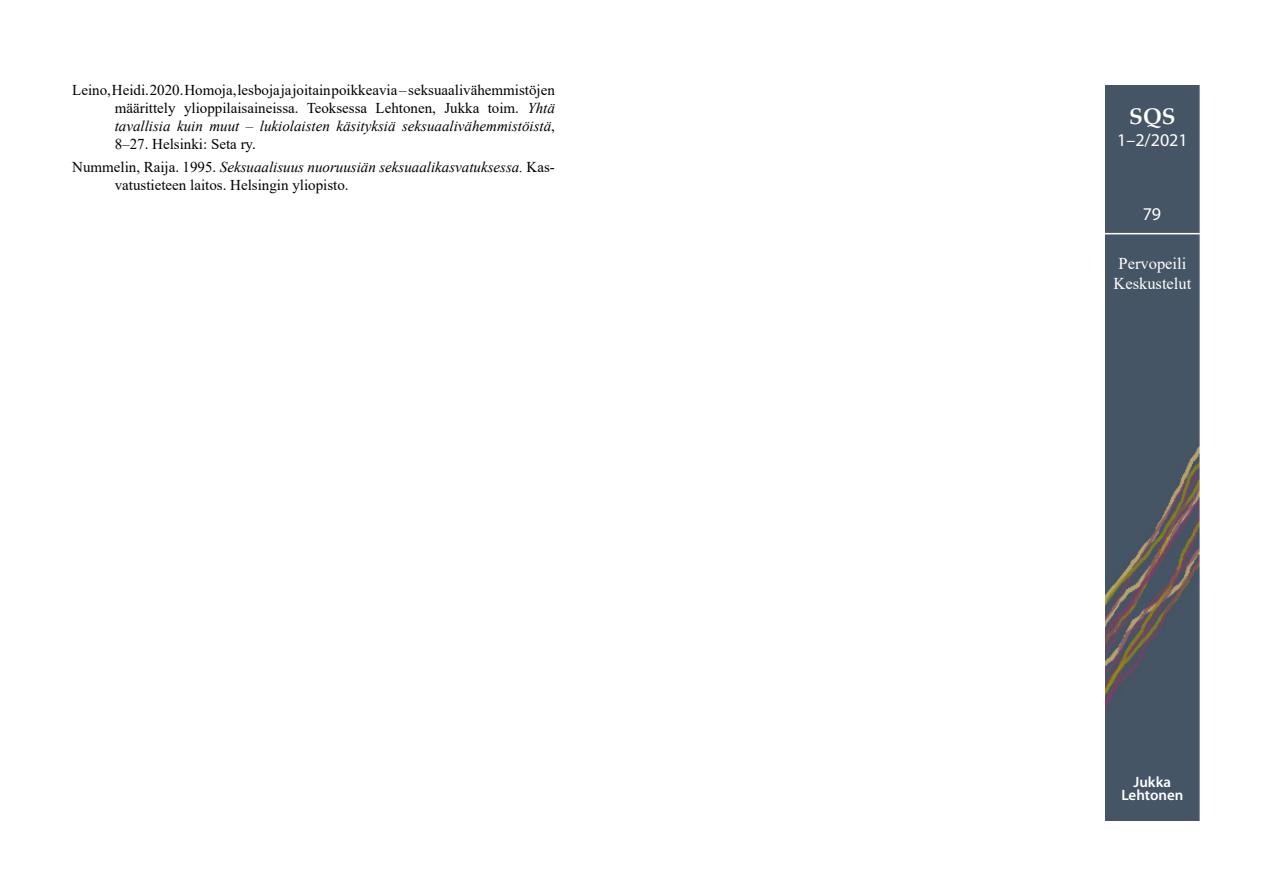
<style>
.page{position:relative;width:1263px;height:893px;background:#fff}
.page>*{position:absolute;margin:0;border:0;box-sizing:border-box;transform-origin:0 0}
.t1{font:700 22.5px "Palatino Linotype";color:#fff}
.t2{font:18px "Myriad Pro";color:#fff}
.t3{font:16.5px/19.8px "Times New Roman";color:#fff;text-align:center}
.Lähdeluettelo{font:15px/18px "Times New Roman";color:#000;text-align:justify}
.t4{font:600 15px/13.5px "Myriad Pro";color:#fff;text-align:center}
.s1{font-style:italic}
</style>
<div class="page">
<img style="left:1106px;top:85px;width:93px;height:736px">
<hr style="left:1103px;top:233px;width:100px;height:1px;background:#fff">
<p class="Lähdeluettelo" style="left:115px;top:81px;width:442px;text-indent:-43px">Leino, Heidi. 2020. Homoja, lesboja ja joitain poikkeavia – seksuaalivähemmistöjen määrittely ylioppilaisaineissa. Teoksessa Lehtonen, Jukka toim. <span class="s1">Yhtä tavallisia kuin muut – lukiolaisten käsityksiä seksuaalivähemmistöistä</span>, 8–27. Helsinki: Seta ry.</p>
<p class="Lähdeluettelo" style="left:115px;top:157px;width:442px;text-indent:-43px">Nummelin, Raija. 1995. <span class="s1">Seksuaalisuus nuoruusiän seksuaalikasvatuksessa.</span> Kas&shy;vatustieteen laitos. Helsingin yliopisto.</p>
<h1 class="t1" style="left:1129px;top:101px;width:48px">SQS</h1>
<p class="t2" style="left:1117px;top:130px;width:72px">1–2/2021</p>
<p class="t2" style="left:1143px;top:204px;width:20px">79</p>
<p class="t3" style="left:1113px;top:253px;width:79px">Pervopeili<br>Keskustelut</p>
<p class="t4" style="left:1121px;top:775px;width:64px">Jukka<br>Lehtonen</p>
</div>
